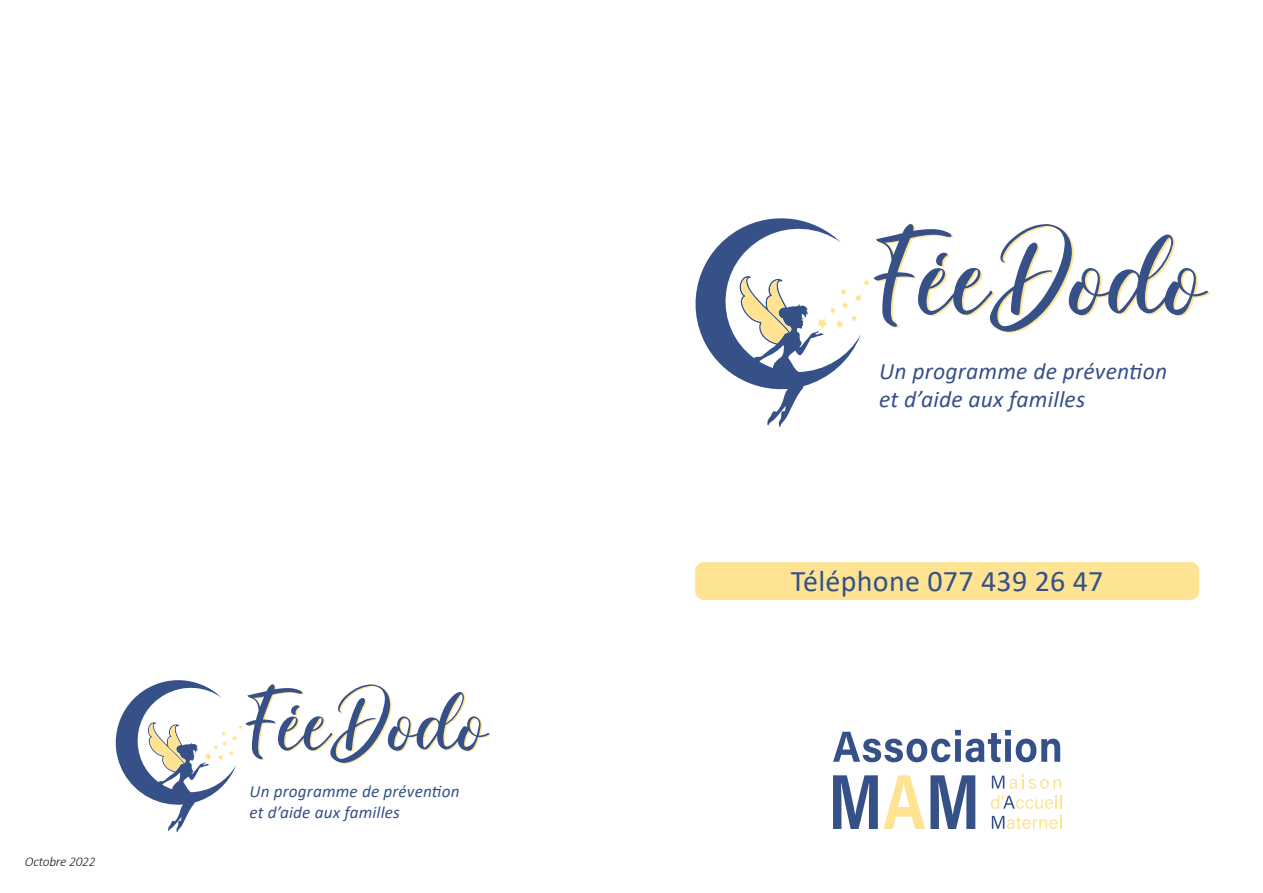
<style>
.page{position:relative;width:1263px;height:893px;background:#fff}
.page>*{position:absolute;margin:0;border:0;box-sizing:border-box;transform-origin:0 0}
.t1{font:30px "Calibri";letter-spacing:.01em;color:#365188}
.t2{font:italic 23.55px/28.3px "Calibri";letter-spacing:.01em;color:#365188}
.t3{font:italic 17.25px/20.7px "Calibri";letter-spacing:.01em;color:#365188}
.t4{font:italic 300 13.5px "Calibri";letter-spacing:-.02em;color:#231f20}
</style>
<div class="page">
<div style="left:695px;top:562px;width:504px;height:38px;background:#fee393;border-radius:9px"></div>
<svg style="left:695px;top:218px;width:515px;height:209px"></svg>
<svg style="left:116px;top:680px;width:375px;height:152px"></svg>
<svg style="left:833px;top:730px;width:227px;height:32px"></svg>
<svg style="left:992px;top:775px;width:69px;height:14px"></svg>
<svg style="left:991px;top:795px;width:70px;height:14px"></svg>
<svg style="left:992px;top:815px;width:69px;height:14px"></svg>
<svg style="left:833px;top:775px;width:45px;height:54px"></svg>
<svg style="left:884px;top:775px;width:91px;height:54px"></svg>
<p class="t4" style="left:25px;top:853px;width:72px">Octobre 2022</p>
<p class="t3" style="left:250px;top:780px;width:211px">Un programme de prévention et d’aide aux familles</p>
<p class="t2" style="left:879px;top:356px;width:290px">Un programme de prévention et d’aide aux familles</p>
<p class="t1" style="left:791px;top:560px;width:314px">Téléphone 077 439 26 47</p>
</div>
